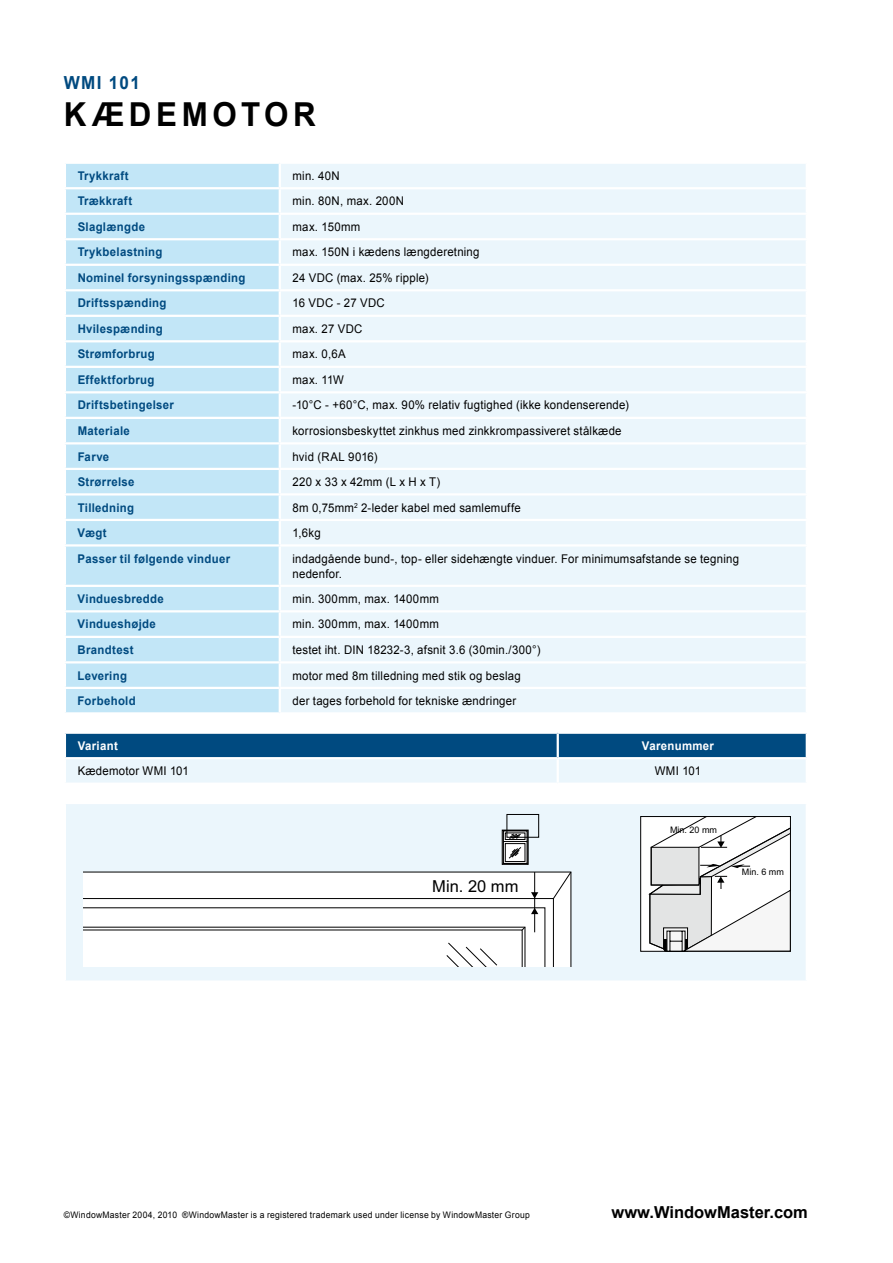
<style>
.page{position:relative;width:893px;height:1263px;background:#fff}
.page>*{position:absolute;margin:0;border:0;box-sizing:border-box;transform-origin:0 0}
.t1{font:700 33px "Arial";letter-spacing:.15em;color:#000;scale:.95 1}
.t2{font:700 18px "Arial";letter-spacing:.075em;color:#004a80;scale:.95 1}
.t3{font:700 16.5px "Arial";color:#000}
.t4{font:16.5px "Arial";color:#000}
.t5{font:12px/15px "Arial";letter-spacing:.02em;color:#000;scale:.95 1}
.t6{font:700 12px "Arial";letter-spacing:.025em;color:#004a80;scale:.95 1}
.t7{font:700 12px "Arial";letter-spacing:.03em;color:#fff;scale:.95 1}
.t8{font:9px "Arial";letter-spacing:.03em;color:#000;scale:.95 1}
.t9{font:9px "Arial";letter-spacing:.03em;color:#000}
</style>
<div class="page">
<div style="left:66px;top:164px;width:213px;height:548px;background:#c2e6f7"></div>
<div style="left:281px;top:164px;width:525px;height:548px;background:#ebf6fc"></div>
<hr style="left:64px;top:187px;width:216px;height:2px;background:#fff">
<hr style="left:280px;top:187px;width:528px;height:2px;background:#fff">
<hr style="left:64px;top:213px;width:216px;height:2px;background:#fff">
<hr style="left:280px;top:213px;width:528px;height:2px;background:#fff">
<hr style="left:64px;top:238px;width:216px;height:2px;background:#fff">
<hr style="left:280px;top:238px;width:528px;height:2px;background:#fff">
<hr style="left:64px;top:264px;width:216px;height:2px;background:#fff">
<hr style="left:280px;top:264px;width:528px;height:2px;background:#fff">
<hr style="left:64px;top:289px;width:216px;height:2px;background:#fff">
<hr style="left:280px;top:289px;width:528px;height:2px;background:#fff">
<hr style="left:64px;top:315px;width:216px;height:2px;background:#fff">
<hr style="left:280px;top:315px;width:528px;height:2px;background:#fff">
<hr style="left:64px;top:340px;width:216px;height:2px;background:#fff">
<hr style="left:280px;top:340px;width:528px;height:2px;background:#fff">
<hr style="left:64px;top:366px;width:216px;height:2px;background:#fff">
<hr style="left:280px;top:366px;width:528px;height:2px;background:#fff">
<hr style="left:64px;top:391px;width:216px;height:2px;background:#fff">
<hr style="left:280px;top:391px;width:528px;height:2px;background:#fff">
<hr style="left:64px;top:417px;width:216px;height:2px;background:#fff">
<hr style="left:280px;top:417px;width:528px;height:2px;background:#fff">
<hr style="left:64px;top:442px;width:216px;height:2px;background:#fff">
<hr style="left:280px;top:442px;width:528px;height:2px;background:#fff">
<hr style="left:64px;top:468px;width:216px;height:2px;background:#fff">
<hr style="left:280px;top:468px;width:528px;height:2px;background:#fff">
<hr style="left:64px;top:493px;width:216px;height:2px;background:#fff">
<hr style="left:280px;top:493px;width:528px;height:2px;background:#fff">
<hr style="left:64px;top:519px;width:216px;height:2px;background:#fff">
<hr style="left:280px;top:519px;width:528px;height:2px;background:#fff">
<hr style="left:64px;top:544px;width:216px;height:3px;background:#fff">
<hr style="left:280px;top:544px;width:528px;height:3px;background:#fff">
<hr style="left:64px;top:585px;width:216px;height:2px;background:#fff">
<hr style="left:280px;top:585px;width:528px;height:2px;background:#fff">
<hr style="left:64px;top:610px;width:216px;height:2px;background:#fff">
<hr style="left:280px;top:610px;width:528px;height:2px;background:#fff">
<hr style="left:280px;top:636px;width:528px;height:2px;background:#fff">
<hr style="left:280px;top:661px;width:528px;height:2px;background:#fff">
<hr style="left:64px;top:687px;width:216px;height:2px;background:#fff">
<hr style="left:280px;top:687px;width:528px;height:2px;background:#fff">
<hr style="left:64px;top:636px;width:216px;height:2px;background:#fff">
<hr style="left:64px;top:661px;width:216px;height:2px;background:#fff">
<svg style="left:66px;top:734px;width:740px;height:48px;background:#75a0be"></svg>
<hr style="left:64px;top:757px;width:494px;height:2px;background:#fff">
<hr style="left:557px;top:759px;width:2px;height:23px;background:#fff">
<hr style="left:558px;top:757px;width:250px;height:2px;background:#fff">
<hr style="left:557px;top:734px;width:2px;height:23px;background:#fff">
<div style="left:65px;top:803px;width:742px;height:178px;background:#ebf6fc"></div>
<hr style="left:64px;top:804px;width:2px;height:176px;background:#fff">
<hr style="left:806px;top:804px;width:2px;height:176px;background:#fff">
<hr style="left:64px;top:802px;width:744px;height:2px;background:#fff">
<hr style="left:64px;top:980px;width:744px;height:3px;background:#fff">
<svg style="left:84px;top:814px;width:707px;height:152px"></svg>
<h2 class="t2" style="left:64px;top:71px;width:82px">WMI 101</h2>
<h1 class="t1" style="left:64px;top:93px;width:267px">k æd em otor</h1>
<p class="t6" style="left:78px;top:168px;width:55px">Trykkraft</p>
<p class="t5" style="left:293px;top:168px;width:51px">min. 40N</p>
<p class="t6" style="left:78px;top:193px;width:59px">Trækkraft</p>
<p class="t5" style="left:293px;top:194px;width:119px">min. 80N, max. 200N</p>
<p class="t6" style="left:78px;top:219px;width:72px">Slaglængde</p>
<p class="t5" style="left:293px;top:219px;width:73px">max. 150mm</p>
<p class="t6" style="left:78px;top:244px;width:91px">Trykbelastning</p>
<p class="t5" style="left:293px;top:245px;width:198px">max. 150N i kædens længderetning</p>
<p class="t6" style="left:78px;top:270px;width:178px">Nominel forsyningsspænding</p>
<p class="t5" style="left:293px;top:270px;width:145px">24 VDC (max. 25% ripple)</p>
<p class="t6" style="left:78px;top:295px;width:95px">Driftsspænding</p>
<p class="t5" style="left:293px;top:296px;width:99px">16 VDC - 27 VDC</p>
<p class="t6" style="left:78px;top:321px;width:91px">Hvilespænding</p>
<p class="t5" style="left:293px;top:321px;width:75px">max. 27 VDC</p>
<p class="t6" style="left:78px;top:346px;width:83px">Strømforbrug</p>
<p class="t5" style="left:293px;top:347px;width:57px">max. 0,6A</p>
<p class="t6" style="left:78px;top:372px;width:82px">Effektforbrug</p>
<p class="t5" style="left:293px;top:372px;width:56px">max. 11W</p>
<p class="t6" style="left:78px;top:397px;width:103px">Driftsbetingelser</p>
<p class="t5" style="left:293px;top:398px;width:356px">-10°C - +60°C, max. 90% relativ fugtighed (ikke kondenserende)</p>
<p class="t6" style="left:78px;top:423px;width:56px">Materiale</p>
<p class="t5" style="left:293px;top:423px;width:348px">korrosionsbeskyttet zinkhus med zinkkrompassiveret stålkæde</p>
<p class="t6" style="left:78px;top:448px;width:35px">Farve</p>
<p class="t5" style="left:293px;top:449px;width:91px">hvid (RAL 9016)</p>
<p class="t6" style="left:78px;top:474px;width:61px">Strørrelse</p>
<p class="t5" style="left:293px;top:474px;width:157px">220 x 33 x 42mm (L x H x T)</p>
<p class="t6" style="left:78px;top:499px;width:61px">Tilledning</p>
<p class="t5" style="left:293px;top:500px;width:242px">8m 0,75mm<sup>2</sup> 2-leder kabel med samlemuffe</p>
<p class="t6" style="left:78px;top:525px;width:32px">Vægt</p>
<p class="t5" style="left:293px;top:525px;width:31px">1,6kg</p>
<p class="t6" style="left:78px;top:551px;width:162px">Passer til følgende vinduer</p>
<p class="t5" style="left:293px;top:551px;width:471px">indadgående bund-, top- eller sidehængte vinduer. For minimumsafstande se tegning nedenfor.</p>
<p class="t6" style="left:78px;top:591px;width:92px">Vinduesbredde</p>
<p class="t5" style="left:293px;top:591px;width:156px">min. 300mm, max. 1400mm</p>
<p class="t6" style="left:78px;top:616px;width:84px">Vindueshøjde</p>
<p class="t5" style="left:293px;top:617px;width:156px">min. 300mm, max. 1400mm</p>
<p class="t6" style="left:78px;top:642px;width:60px">Brandtest</p>
<p class="t5" style="left:293px;top:642px;width:263px">testet iht. DIN 18232-3, afsnit 3.6 (30min./300°)</p>
<p class="t6" style="left:78px;top:667px;width:53px">Levering</p>
<p class="t5" style="left:293px;top:668px;width:242px">motor med 8m tilledning med stik og beslag</p>
<p class="t6" style="left:78px;top:693px;width:63px">Forbehold</p>
<p class="t5" style="left:293px;top:693px;width:237px">der tages forbehold for tekniske ændringer</p>
<p class="t7" style="left:78px;top:738px;width:44px">Variant</p>
<p class="t7" style="left:642px;top:738px;width:78px">Varenummer</p>
<p class="t5" style="left:78px;top:764px;width:119px">Kædemotor WMI 101</p>
<p class="t5" style="left:655px;top:764px;width:50px">WMI 101</p>
<h3 class="t4" style="left:432px;top:876px;width:88px">Min. 20 mm</h3>
<p class="t9" style="left:670px;top:824px;width:49px">Min. 20 mm</p>
<p class="t9" style="left:742px;top:865px;width:44px">Min. 6 mm</p>
<p class="t8" style="left:64px;top:1209px;width:492px">©WindowMaster 2004, 2010 ®WindowMaster is a registered trademark used under license by WindowMaster Group</p>
<h3 class="t3" style="left:612px;top:1201px;width:198px">www.WindowMaster.com</h3>
</div>
